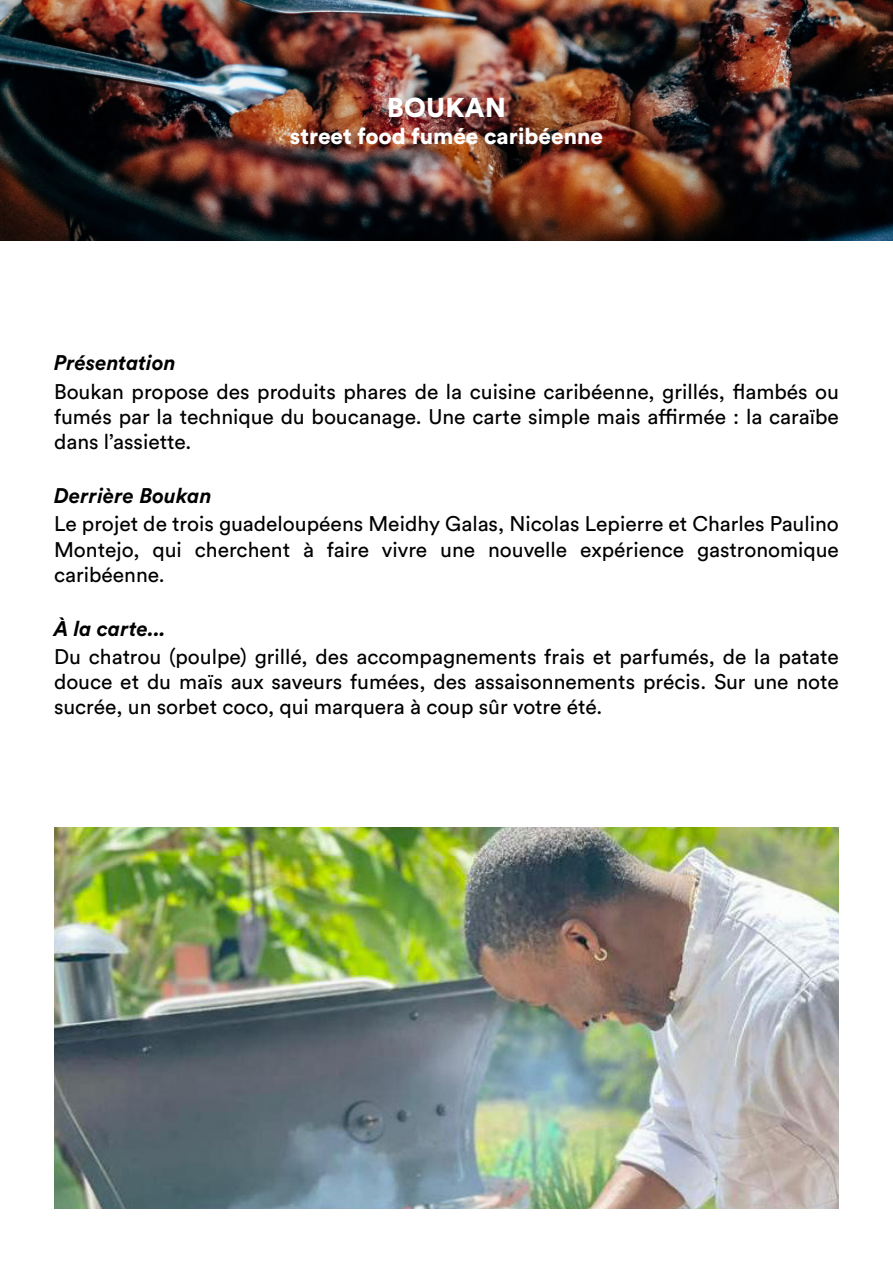
<style>
.page{position:relative;width:893px;height:1263px;background:#fff}
.page>*{position:absolute;margin:0;border:0;box-sizing:border-box;transform-origin:0 0}
.t1{font:900 27px "Circular Std";letter-spacing:.01em;color:#fff}
.t2{font:900 22.5px "Circular Std";color:#fff}
.t3{font:21px/25.2px "Circular Std";color:#000;text-align:justify}
.t4{font:italic 700 21px "Circular Std";color:#000}
</style>
<div class="page">
<img style="left:0;top:0;width:893px;height:240px">
<img style="left:54px;top:828px;width:785px;height:381px">
<p class="t1" style="left:387px;top:90px;width:120px">BOUKAN</p>
<p class="t2" style="left:290px;top:122px;width:315px">street food fumée caribéenne</p>
<p class="t4" style="left:54px;top:349px;width:123px">Présentation</p>
<p class="t3" style="left:54px;top:379px;width:786px">Boukan propose des produits phares de la cuisine caribéenne, grillés, flambés ou fumés par la technique du boucanage. Une carte simple mais affirmée : la caraïbe dans l’assiette.</p>
<p class="t4" style="left:54px;top:482px;width:159px">Derrière Boukan</p>
<p class="t3" style="left:54px;top:511px;width:786px">Le projet de trois guadeloupéens Meidhy Galas, Nicolas Lepierre et Charles Paulino Montejo, qui cherchent à faire vivre une nouvelle expérience gastronomique caribéenne.</p>
<p class="t4" style="left:54px;top:615px;width:113px">À la carte...</p>
<p class="t3" style="left:54px;top:644px;width:786px">Du chatrou (poulpe) grillé, des accompagnements frais et parfumés, de la patate douce et du maïs aux saveurs fumées, des assaisonnements précis. Sur une note sucrée, un sorbet coco, qui marquera à coup sûr votre été.</p>
</div>
